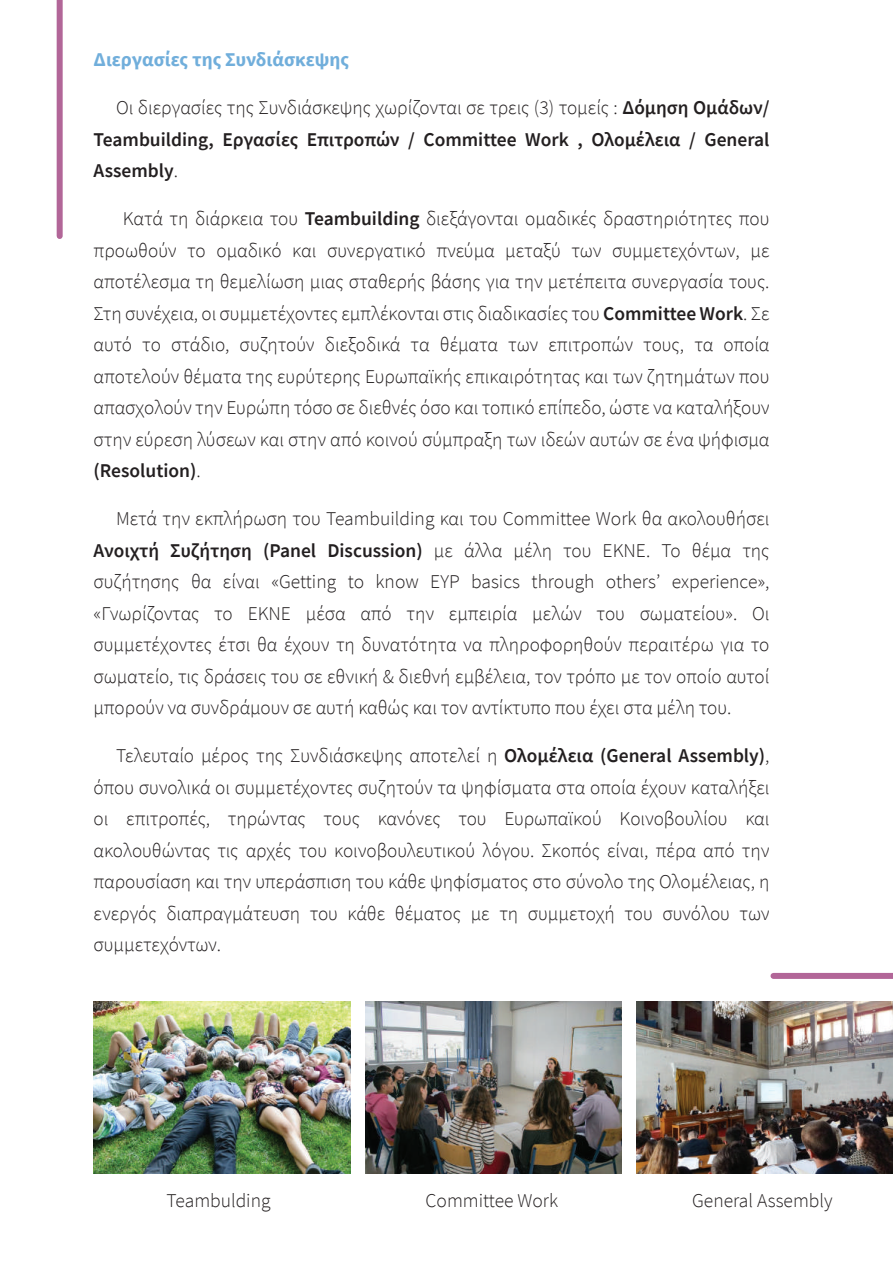
<style>
.page{position:relative;width:893px;height:1263px;background:#fff}
.page>*{position:absolute;margin:0;border:0;box-sizing:border-box;transform-origin:0 0}
.t1{font:300 19.5px/31.5px "Source Sans Pro";color:#231f20;text-align:justify}
.t2{font:600 19.5px/31.5px "Source Sans Pro";color:#231f20;text-align:justify}
.t3{font:700 19.5px "Source Sans Pro";color:rgb(65 147 207/.75)}
.s1{font-weight:300}
.s2{font-weight:600}
</style>
<div class="page">
<div style="left:57px;top:0;width:6px;height:236px;background:#b26698"></div>
<div style="left:773px;top:973px;width:120px;height:6px;background:#b26698"></div>
<img style="left:94px;top:1002px;width:256px;height:172px">
<img style="left:365px;top:1002px;width:256px;height:172px">
<img style="left:637px;top:1002px;width:256px;height:172px">
<p class="t3" style="left:94px;top:47px;width:257px">Διεργασίες της Συνδιάσκεψης</p>
<p class="t2" style="left:94px;top:92px;width:677px;text-indent:23px"><span class="s1">Οι διεργασίες της Συνδιάσκεψης χωρίζονται σε τρεις (3) τομείς :</span> Δόμηση Ομάδων/ Teambuilding, Εργασίες Επιτροπών / Committee Work , Ολομέλεια / General Assembly<span class="s1">.</span></p>
<p class="t1" style="left:94px;top:203px;width:677px;text-indent:29px">Κατά τη διάρκεια του <span class="s2">Teambuilding</span> διεξάγονται ομαδικές δραστηριότητες που προωθούν το ομαδικό και συνεργατικό πνεύμα μεταξύ των συμμετεχόντων, με αποτέλεσμα τη θεμελίωση μιας σταθερής βάσης για την μετέπειτα συνεργασία τους.<br>Στη συνέχεια, οι συμμετέχοντες εμπλέκονται στις διαδικασίες του <span class="s2">Committee Work</span>. Σε αυτό το στάδιο, συζητούν διεξοδικά τα θέματα των επιτροπών τους, τα οποία αποτελούν θέματα της ευρύτερης Ευρωπαϊκής επικαιρότητας και των ζητημάτων που απασχολούν την Ευρώπη τόσο σε διεθνές όσο και τοπικό επίπεδο, ώστε να καταλήξουν στην εύρεση λύσεων και στην από κοινού σύμπραξη των ιδεών αυτών σε ένα ψήφισμα <span class="s2">(Resolution)</span>.</p>
<p class="t1" style="left:94px;top:503px;width:677px;text-indent:23px">Μετά την εκπλήρωση του Teambuilding και του Committee Work θα ακολουθήσει <span class="s2">Ανοιχτή Συζήτηση (Panel Discussion)</span> με άλλα μέλη του ΕΚΝΕ. Το θέμα της συζήτησης θα είναι «Getting to know EYP basics through others’ experience», «Γνωρίζοντας το ΕΚΝΕ μέσα από την εμπειρία μελών του σωματείου». Οι συμμετέχοντες έτσι θα έχουν τη δυνατότητα να πληροφορηθούν περαιτέρω για το σωματείο, τις δράσεις του σε εθνική &amp; διεθνή εμβέλεια, τον τρόπο με τον οποίο αυτοί μπορούν να συνδράμουν σε αυτή καθώς και τον αντίκτυπο που έχει στα μέλη του.</p>
<p class="t1" style="left:94px;top:740px;width:677px;text-indent:23px">Τελευταίο μέρος της Συνδιάσκεψης αποτελεί η <span class="s2">Ολομέλεια (General Assembly)</span>, όπου συνολικά οι συμμετέχοντες συζητούν τα ψηφίσματα στα οποία έχουν καταλήξει οι επιτροπές, τηρώντας τους κανόνες του Ευρωπαϊκού Κοινοβουλίου και ακολουθώντας τις αρχές του κοινοβουλευτικού λόγου. Σκοπός είναι, πέρα από την παρουσίαση και την υπεράσπιση του κάθε ψηφίσματος στο σύνολο της Ολομέλειας, η ενεργός διαπραγμάτευση του κάθε θέματος με τη συμμετοχή του συνόλου των συμμετεχόντων.</p>
<p class="t1" style="left:167px;top:1185px;width:106px">Teambulding</p>
<p class="t1" style="left:426px;top:1185px;width:134px">Committee Work</p>
<p class="t1" style="left:692px;top:1185px;width:142px">General Assembly</p>
</div>
